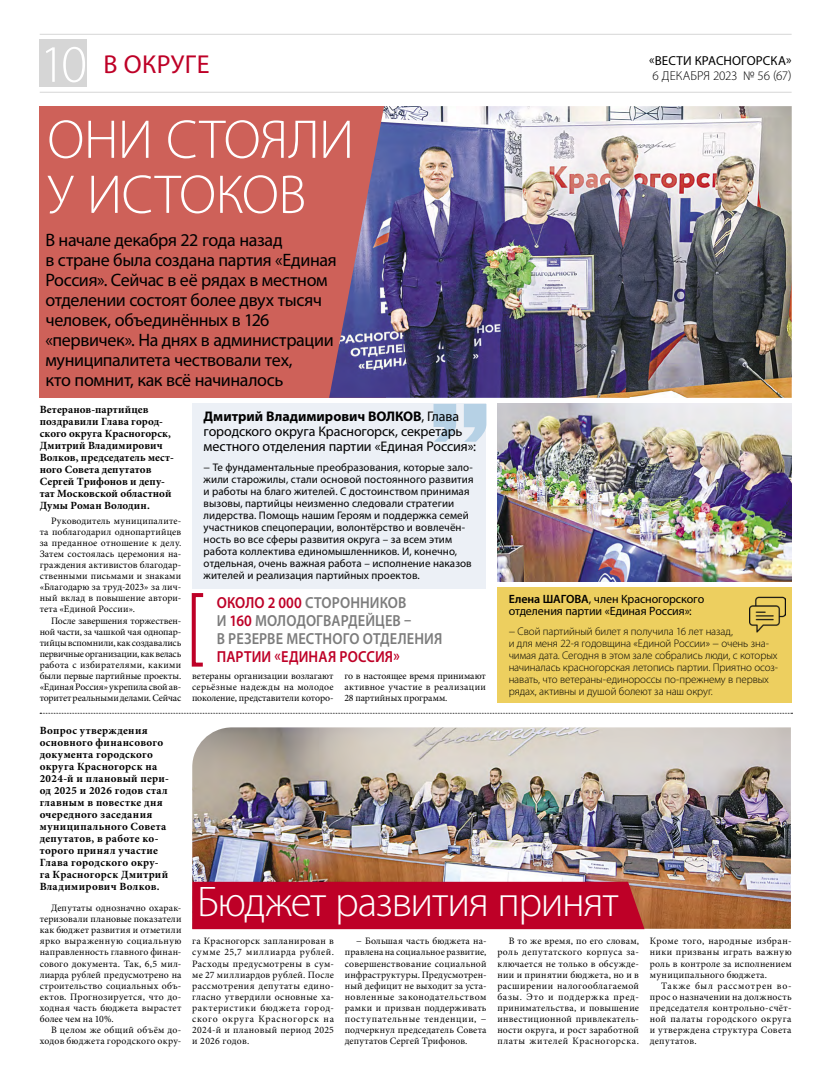
<style>
.page{position:relative;width:820px;height:1078px;background:#fff}
.page>*{position:absolute;margin:0;border:0;box-sizing:border-box;transform-origin:0 0}
.t1{font:300 55px/55px "Myriad Pro";letter-spacing:-.005em;color:#fff}
.t2{font:300 53px "Myriad Pro";color:#fff}
.t3{font:300 43px "Myriad Pro";letter-spacing:-.03em;color:#fff}
.t4{font:26px "Myriad Pro";letter-spacing:.02em;color:#be0027}
.t5{font:18px/20px "Myriad Pro";letter-spacing:-.02em;color:#000}
.t6{font:600 16px/18px "Myriad Pro";letter-spacing:.01em;color:#7c7c7c;scale:.9 1}
.t7{font:600 16px "Myriad Pro";letter-spacing:.01em;color:#be0027;scale:.9 1}
.t8{font:14px/15px "Myriad Pro";letter-spacing:-.01em;color:#000}
.t9{font:13px "Myriad Pro";letter-spacing:.01em;color:#000}
.t10{font:300 13px "Myriad Pro";letter-spacing:-.005em;color:#000}
.t11{font:12px/12px "Myriad Pro";letter-spacing:-.01em;color:#000}
.t12{font:700 11px/12px "Minion Pro";letter-spacing:.02em;color:#000}
.t13{font:11px/12px "Myriad Pro";letter-spacing:.005em;color:#000}
.t14{font:300 11px/12px "Myriad Pro";letter-spacing:-.01em;color:#000}
.t15{font:9.8px/11.1px "Minion Pro";letter-spacing:.02em;color:#000;text-align:justify}
.s1{font-weight:700}
.s2{color:#be0027}
.s3{font-weight:600}
</style>
<div class="page">
<hr style="left:40px;top:92px;width:751px;height:1px;background:#d6d6d6">
<hr style="left:40px;top:34px;width:751px;height:1px;background:#d6d6d6">
<div style="left:40px;top:40px;width:47px;height:47px;background:#d6d6d6"></div>
<img style="left:192px;top:727px;width:598px;height:201px">
<div style="left:192px;top:881px;width:452px;height:47px;background:#be0027"></div>
<div style="left:192px;top:404px;width:293px;height:185px;background:#ecf0f6"></div>
<div style="left:40px;top:106px;width:346px;height:292px;background:#ce6159"></div>
<img style="left:329px;top:106px;width:462px;height:292px">
<svg style="left:433px;top:404px;width:53px;height:37px"></svg>
<img style="left:497px;top:404px;width:294px;height:177px">
<svg style="left:191px;top:593px;width:13px;height:74px"></svg>
<div style="left:497px;top:587px;width:294px;height:116px;background:#edcf5f"></div>
<img style="left:749px;top:596px;width:36px;height:36px">
<svg style="left:40px;top:712px;width:752px;height:1px"></svg>
<h2 class="t2" style="left:40px;top:32px;width:49px">10</h2>
<h3 class="t9" style="left:649px;top:53px;width:144px">«ВЕСТИ КРАСНОГОРСКА»</h3>
<h3 class="t4" style="left:103px;top:48px;width:107px">В ОКРУГЕ</h3>
<h3 class="t10" style="left:652px;top:68px;width:140px">6 ДЕКАБРЯ 2023 № 56 (67)</h3>
<h1 class="t1" style="left:47px;top:111px;width:308px">ОНИ СТОЯЛИ<br>У ИСТОКОВ</h1>
<p class="t5" style="left:45px;top:229px;width:293px">В начале декабря 22 года назад<br>в стране была создана партия «Единая Россия». Сейчас в её рядах в местном отделении состоят более двух тысяч человек, объединённых в 126 «первичек». На днях в администрации муниципалитета чествовали тех,<br>кто помнит, как всё начиналось</p>
<p class="t12" style="left:40px;top:403px;width:136px">Ветеранов-партийцев поздравили Глава город&shy;ского округа Красногорск,<br>Дмитрий Владимирович<br>Волков, председатель мест&shy;ного Совета депутатов<br>Сергей Трифонов и депу&shy;тат Московской областной<br>Думы Роман Володин.</p>
<p class="t15" style="left:40px;top:515px;width:143px;text-indent:11px">Руководитель муниципалите&shy;та поблагодарил однопартийцев за преданное отношение к делу.<br>Затем состоялась церемония на&shy;граждения активистов благодар&shy;ственными письмами и знаками «Благодарю за труд-2023» за лич&shy;ный вклад в повышение автори&shy;тета «Единой России».</p>
<p class="t15" style="left:40px;top:614px;width:143px;text-indent:11px">После завершения торжествен&shy;ной части, за чашкой чая однопар&shy;тийцы вспомнили, как создавались первичные организации, как велась работа с избирателями, какими были первые партийные проекты. «Единая Россия» укрепила свой ав&shy;торитет реальными делами. Сейчас</p>
<h3 class="t8" style="left:203px;top:408px;width:274px"><span class="s1">Дмитрий Владимирович ВОЛКОВ</span>, Глава городского округа Красногорск, секретарь местного отделения партии «Единая Россия»:</h3>
<p class="t13" style="left:203px;top:461px;width:271px">− Те фундаментальные преобразования, которые зало&shy;жили старожилы, стали основой постоянного развития и работы на благо жителей. С достоинством принимая вызовы, партийцы неизменно следовали стратегии лидерства. Помощь нашим Героям и поддержка семей участников спецоперации, волонтёрство и вовлечён&shy;ность во все сферы развития округа – за всем этим работа коллектива единомышленников. И, конечно, отдельная, очень важная работа – исполнение наказов жителей и реализация партийных проектов.</p>
<h3 class="t6" style="left:217px;top:592px;width:252px"><span class="s2">ОКОЛО 2 000</span> СТОРОННИКОВ<br>И <span class="s2">160</span> МОЛОДОГВАРДЕЙЦЕВ –<br>В РЕЗЕРВЕ МЕСТНОГО ОТДЕЛЕНИЯ</h3>
<h3 class="t7" style="left:217px;top:646px;width:205px">ПАРТИИ «ЕДИНАЯ РОССИЯ»</h3>
<p class="t15" style="left:192px;top:670px;width:143px">ветераны организации возлагают серьёзные надежды на молодое поколение, представители которо-</p>
<p class="t15" style="left:344px;top:670px;width:143px">го в настоящее время принимают активное участие в реализации 28 партийных программ.</p>
<p class="t11" style="left:508px;top:593px;width:197px"><span class="s3">Елена ШАГОВА</span>, член Красногорского отделения партии «Единая Россия»:</p>
<p class="t14" style="left:508px;top:624px;width:271px">− Свой партийный билет я получила 16 лет назад,<br>и для меня 22-я годовщина «Единой России» − очень зна&shy;чимая дата. Сегодня в этом зале собрались люди, с которых начиналась красногорская летопись партии. Приятно осоз&shy;навать, что ветераны-единороссы по-прежнему в первых рядах, активны и душой болеют за наш округ.</p>
<p class="t12" style="left:40px;top:724px;width:130px">Вопрос утверждения основного финансового документа городского округа Красногорск на<br>2024-й и плановый пери&shy;од 2025 и 2026 годов стал главным в повестке дня очередного заседания муниципального Совета депутатов, в работе ко&shy;торого принял участие<br>Глава городского окру&shy;га Красногорск Дмитрий<br>Владимирович Волков.</p>
<p class="t15" style="left:40px;top:902px;width:143px;text-indent:11px">Депутаты однозначно охарак&shy;теризовали плановые показатели как бюджет развития и отметили ярко выраженную социальную направленность главного финан&shy;сового документа. Так, 6,5 мил&shy;лиарда рублей предусмотрено на строительство социальных объ&shy;ектов. Прогнозируется, что до&shy;ходная часть бюджета вырастет более чем на 10%.</p>
<p class="t15" style="left:40px;top:1023px;width:143px;text-align:right">В целом же общий объём до&shy;ходов бюджета городского окру-</p>
<h3 class="t3" style="left:197px;top:875px;width:423px">Бюджет развития принят</h3>
<p class="t15" style="left:192px;top:935px;width:143px">га Красногорск запланирован в сумме 25,7 миллиарда рублей.<br>Расходы предусмотрены в сум&shy;ме 27 миллиардов рублей. После рассмотрения депутаты едино&shy;гласно утвердили основные ха&shy;рактеристики бюджета город&shy;ского округа Красногорск на 2024-й и плановый период 2025 и 2026 годов.</p>
<p class="t15" style="left:344px;top:935px;width:143px;text-indent:11px">− Большая часть бюджета на&shy;правлена на социальное развитие, совершенствование социальной инфраструктуры. Предусмотрен&shy;ный дефицит не выходит за уста&shy;новленные законодательством рамки и призван поддерживать поступательные тенденции, − подчеркнул председатель Совета депутатов Сергей Трифонов.</p>
<p class="t15" style="left:497px;top:935px;width:143px;text-indent:11px">В то же время, по его словам, роль депутатского корпуса за&shy;ключается не только в обсужде&shy;нии и принятии бюджета, но и в расширении налогооблагаемой базы. Это и поддержка пред&shy;принимательства, и повышение инвестиционной привлекатель&shy;ности округа, и рост заработной платы жителей Красногорска.</p>
<p class="t15" style="left:649px;top:935px;width:143px">Кроме того, народные избран&shy;ники призваны играть важную роль в контроле за исполнением муниципального бюджета.</p>
<p class="t15" style="left:649px;top:979px;width:143px;text-indent:11px">Также был рассмотрен во&shy;прос о назначении на должность председателя контрольно-счёт&shy;ной палаты городского округа и утверждена структура Совета депутатов.</p>
</div>
